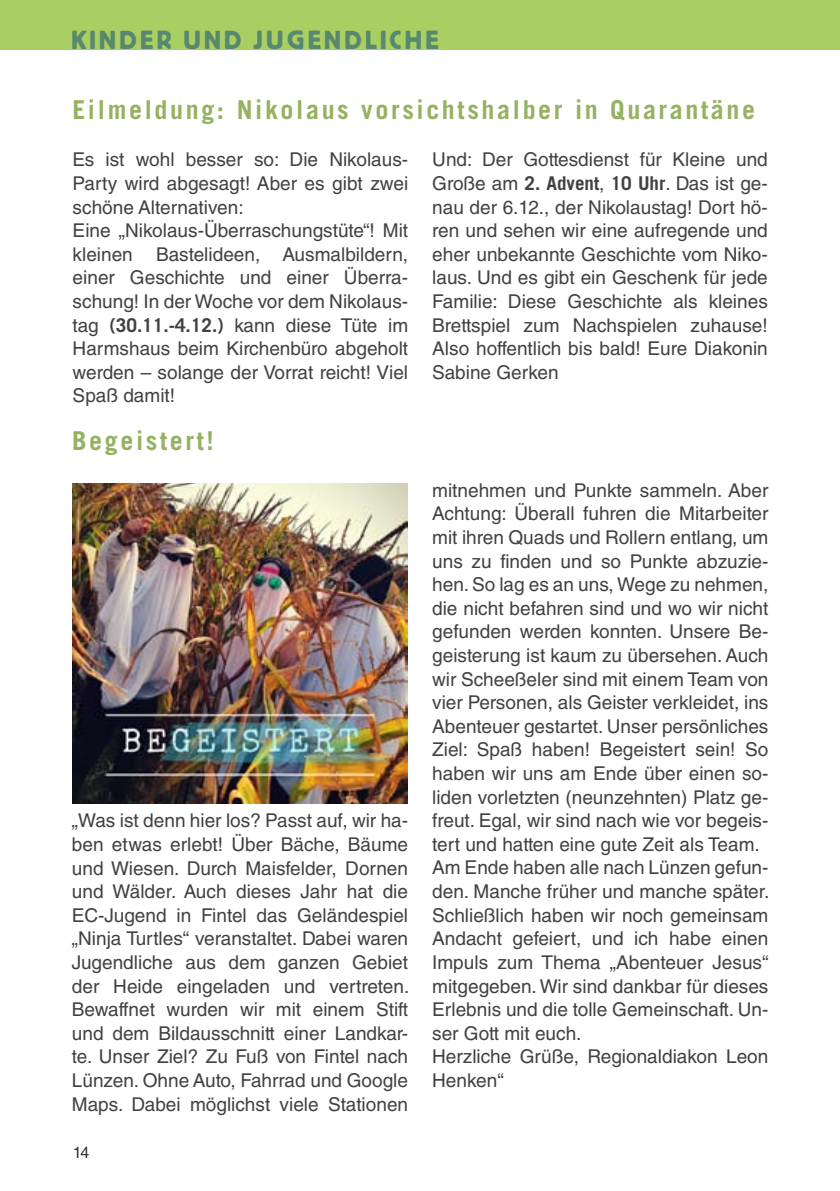
<style>
.page{position:relative;width:840px;height:1191px;background:#fff}
.page>*{position:absolute;margin:0;border:0;box-sizing:border-box;transform-origin:0 0}
.t1{font:700 26px "Trade Gothic LT Pro";letter-spacing:.1em;color:#94b261}
.t2{font:26px "Block Pro";letter-spacing:.13em;color:#58886d}
.t3{font:19px/23.6px "Helvetica LT Std";color:#414142}
.t4{font:16px "Helvetica LT Std";color:#000}
.s1{font-family:"Trade Gothic LT Pro";font-weight:700}
</style>
<div class="page">
<div style="left:0;top:0;width:839px;height:49px;background:#a9cf62"></div>
<img style="left:73px;top:483px;width:334px;height:320px">
<h1 class="t2" style="left:71px;top:23px;width:368px">KINDER UND JUGENDLICHE</h1>
<h1 class="t1" style="left:72px;top:94px;width:684px">Eilmeldung: Nikolaus vorsichtshalber in Quarantäne</h1>
<p class="t3" style="left:73px;top:148px;width:337px">Es ist wohl besser so: Die Nikolaus-Party wird abgesagt! Aber es gibt zwei schöne Alternativen:<br>Eine „Nikolaus-Überraschungstüte“! Mit kleinen Bastelideen, Ausmalbildern, einer Geschichte und einer Überra&shy;schung! In der Woche vor dem Nikolaus&shy;tag <span class="s1">(30.11.-4.12.)</span> kann diese Tüte im Harmshaus beim Kirchenbüro abgeholt werden – solange der Vorrat reicht! Viel Spaß damit!</p>
<p class="t3" style="left:432px;top:148px;width:337px;text-align:justify">Und: Der Gottesdienst für Kleine und Große am <span class="s1">2. Advent</span>, <span class="s1">10 Uhr</span>. Das ist ge&shy;nau der 6.12., der Nikolaustag! Dort hö&shy;ren und sehen wir eine aufregende und eher unbekannte Geschichte vom Niko&shy;laus. Und es gibt ein Geschenk für jede Familie: Diese Geschichte als kleines Brettspiel zum Nachspielen zuhause!<br>Also hoffentlich bis bald! Eure Diakonin Sabine Gerken</p>
<h1 class="t1" style="left:72px;top:424px;width:143px">Begeistert!</h1>
<p class="t3" style="left:72px;top:809px;width:339px;text-align:justify">„Was ist denn hier los? Passt auf, wir ha&shy;ben etwas erlebt! Über Bäche, Bäume und Wiesen. Durch Maisfelder, Dornen und Wälder. Auch dieses Jahr hat die EC-Jugend in Fintel das Geländespiel „Ninja Turtles“ veranstaltet. Dabei waren Jugendliche aus dem ganzen Gebiet der Heide eingeladen und vertreten.<br>Bewaffnet wurden wir mit einem Stift und dem Bildausschnitt einer Landkar&shy;te. Unser Ziel? Zu Fuß von Fintel nach Lünzen. Ohne Auto, Fahrrad und Google Maps. Dabei möglichst viele Stationen</p>
<p class="t4" style="left:72px;top:1143px;width:19px">14</p>
<p class="t3" style="left:432px;top:478px;width:339px">mitnehmen und Punkte sammeln. Aber Achtung: Überall fuhren die Mitarbeiter mit ihren Quads und Rollern entlang, um uns zu finden und so Punkte abzuzie&shy;hen. So lag es an uns, Wege zu nehmen, die nicht befahren sind und wo wir nicht gefunden werden konnten. Unsere Be&shy;geisterung ist kaum zu übersehen. Auch wir Scheeßeler sind mit einem Team von vier Personen, als Geister verkleidet, ins Abenteuer gestartet. Unser persönliches Ziel: Spaß haben! Begeistert sein! So haben wir uns am Ende über einen so&shy;liden vorletzten (neunzehnten) Platz ge&shy;freut. Egal, wir sind nach wie vor begeis&shy;tert und hatten eine gute Zeit als Team.<br>Am Ende haben alle nach Lünzen gefun&shy;den. Manche früher und manche später.<br>Schließlich haben wir noch gemeinsam Andacht gefeiert, und ich habe einen Impuls zum Thema „Abenteuer Jesus“ mitgegeben. Wir sind dankbar für dieses Erlebnis und die tolle Gemeinschaft. Un&shy;ser Gott mit euch.<br>Herzliche Grüße, Regionaldiakon Leon Henken“</p>
</div>
